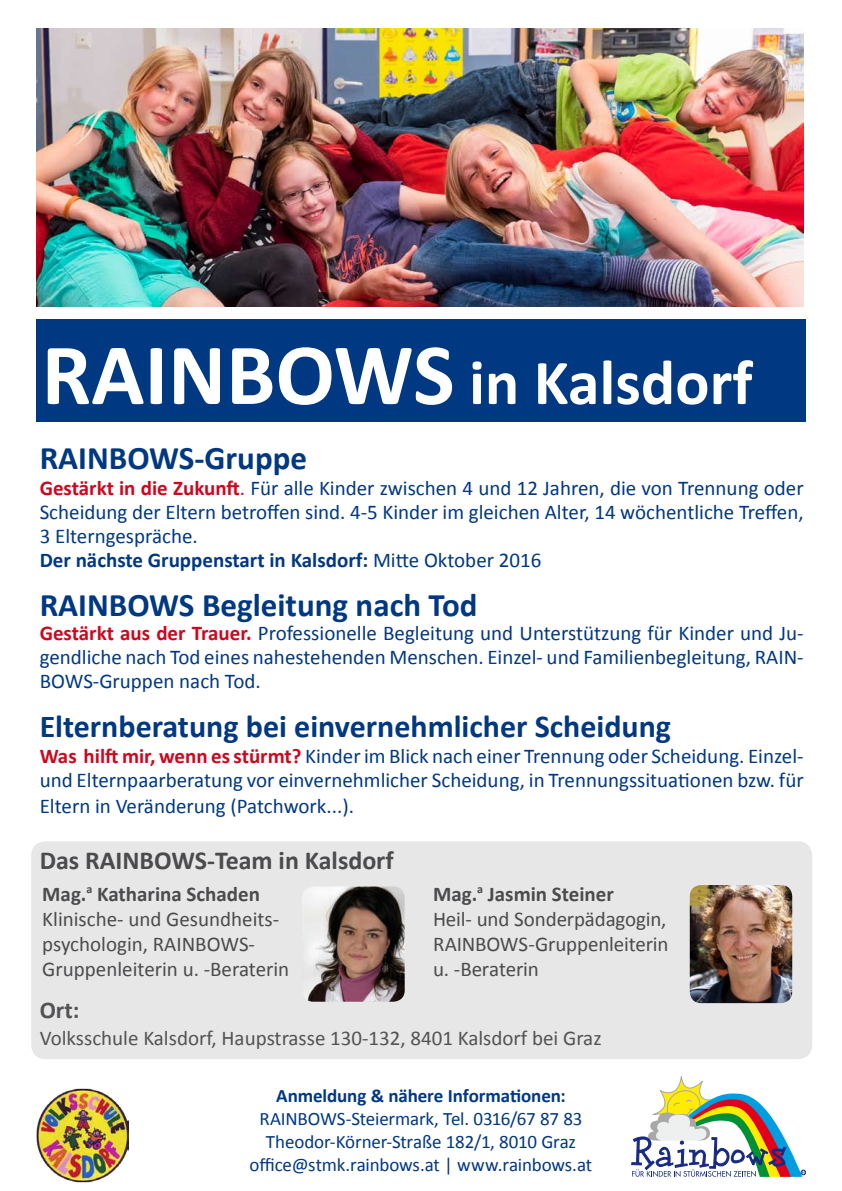
<style>
.page{position:relative;width:842px;height:1191px;background:#fff}
.page>*{position:absolute;margin:0;border:0;box-sizing:border-box;transform-origin:0 0}
.t1{font:700 64px "Calibri";color:#fff}
.t2{font:700 33px "Calibri";color:#003882}
.t3{font:700 32px "Calibri";color:#003882}
.t4{font:700 26px "Calibri";color:#4b4b4d}
.t5{font:700 24px "Calibri";color:#535355}
.t6{font:21px/24px "Calibri";color:#003882}
.t7{font:21px/25.2px "Calibri";color:#4b4b4d}
.t8{font:21px "Calibri";color:#535355}
.t9{font:19px/22.8px "Calibri";letter-spacing:-.01em;color:#003882;text-align:center}
.t10{font:700 19px "Calibri";letter-spacing:-.005em;color:#003882}
.s1{font-size:88px}
.s2{font-weight:700;color:#cc071e}
.s3{color:#cc071e}
.s4{font-weight:700}
</style>
<div class="page">
<div style="left:31px;top:841px;width:781px;height:218px;background:#e7e7e8;border-radius:14px"></div>
<div style="left:36px;top:320px;width:770px;height:102px;background:#003882"></div>
<img style="left:36px;top:28px;width:768px;height:278px">
<img style="left:302px;top:886px;width:103px;height:115px;border-radius:11px">
<img style="left:690px;top:885px;width:102px;height:118px;border-radius:11px">
<img style="left:36px;top:1089px;width:92px;height:93px">
<svg style="left:631px;top:1076px;width:175px;height:100px"></svg>
<h1 class="t1" style="left:42px;top:343px;width:712px"><span class="s1">RAINBOWS</span> in Kalsdorf</h1>
<h2 class="t2" style="left:40px;top:437px;width:269px">RAINBOWS-Gruppe</h2>
<p class="t6" style="left:40px;top:475px;width:765px"><span class="s2">Gestärkt in die Zukunft</span><span class="s3">.</span> Für alle Kinder zwischen 4 und 12 Jahren, die von Trennung oder Scheidung der Eltern betroffen sind. 4-5 Kinder im gleichen Alter, 14 wöchentliche Treffen, 3 Elterngespräche.<br><span class="s4">Der nächste Gruppenstart in Kalsdorf:</span> Mitte Oktober 2016</p>
<h2 class="t2" style="left:40px;top:584px;width:439px">RAINBOWS Begleitung nach Tod</h2>
<p class="t6" style="left:40px;top:620px;width:765px;text-align:justify"><span class="s2">Gestärkt aus der Trauer.</span> Professionelle Begleitung und Unterstützung für Kinder und Ju&shy;gendliche nach Tod eines nahestehenden Menschen. Einzel- und Familienbegleitung, RAIN-BOWS-Gruppen nach Tod.</p>
<h3 class="t3" style="left:40px;top:706px;width:633px">Elternberatung bei einvernehmlicher Scheidung</h3>
<p class="t6" style="left:40px;top:743px;width:765px"><span class="s2">Was hilft mir, wenn es stürmt?</span> Kinder im Blick nach einer Trennung oder Scheidung. Einzel&shy;und Elternpaarberatung vor einvernehmlicher Scheidung, in Trennungssituationen bzw. für</p>
<p class="t6" style="left:40px;top:793px;width:316px">Eltern in Veränderung (Patchwork...).</p>
<p class="t4" style="left:40px;top:844px;width:356px">Das RAINBOWS-Team in Kalsdorf</p>
<p class="t7" style="left:42px;top:880px;width:248px"><span class="s4">Mag.</span><sup>a</sup> <span class="s4">Katharina Schaden<br></span>Klinische- und Gesundheits&shy;psychologin, RAINBOWS-<br>Gruppenleiterin u. -Beraterin</p>
<p class="t7" style="left:433px;top:880px;width:237px"><span class="s4">Mag.</span><sup>a</sup> <span class="s4">Jasmin Steiner<br></span>Heil- und Sonderpädagogin,<br>RAINBOWS-Gruppenleiterin u. -Beraterin</p>
<p class="t5" style="left:40px;top:995px;width:41px">Ort:</p>
<p class="t8" style="left:40px;top:1024px;width:563px">Volksschule Kalsdorf, Haupstrasse 130-132, 8401 Kalsdorf bei Graz</p>
<p class="t10" style="left:276px;top:1084px;width:291px">Anmeldung &amp; nähere Informationen:</p>
<p class="t9" style="left:250px;top:1106px;width:344px">RAINBOWS-Steiermark, Tel. 0316/67 87 83<br>Theodor-Körner-Straße 182/1, 8010 Graz office@stmk.rainbows.at | www.rainbows.at</p>
</div>
